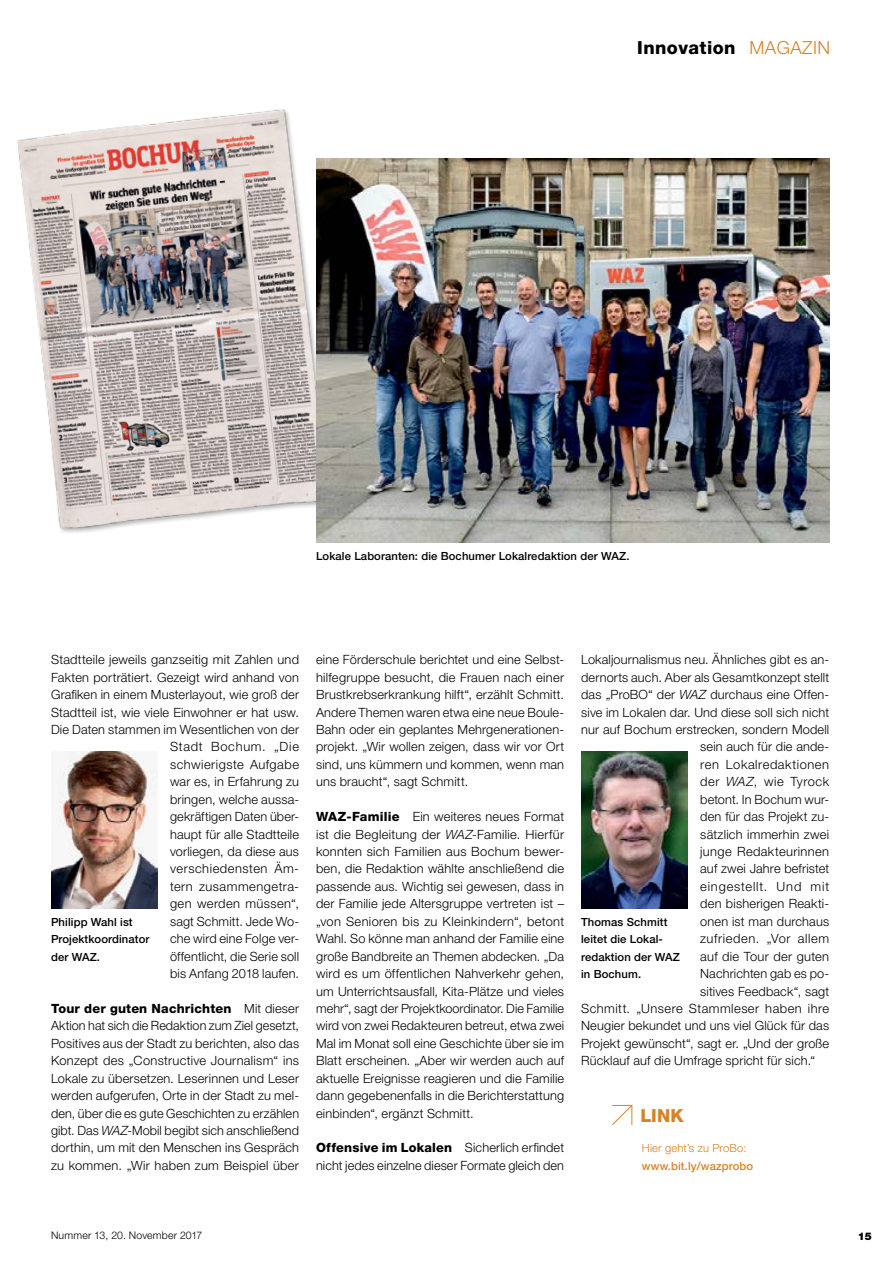
<style>
.page{position:relative;width:893px;height:1263px;background:#fff}
.page>*{position:absolute;margin:0;border:0;box-sizing:border-box;transform-origin:0 0}
.t1{font:800 18px "Helvetica Neue LT Std";letter-spacing:.025em;color:#000}
.t2{font:800 18px "Helvetica Neue LT Std";color:#d68228}
.t3{font:300 12.75px/17.4px "Helvetica Neue LT Std";letter-spacing:.015em;color:#000;text-align:justify}
.t4{font:300 12.75px "Helvetica Neue LT Std";letter-spacing:.045em;color:#000}
.t5{font:300 12.75px "Helvetica Neue LT Std";letter-spacing:.035em;color:#000}
.t6{font:300 12.75px "Helvetica Neue LT Std";letter-spacing:.065em;color:#000}
.t7{font:300 12.75px "Helvetica Neue LT Std";letter-spacing:.04em;color:#000}
.t8{font:500 11.25px/17.4px "Helvetica Neue LT Std";letter-spacing:.01em;color:#000}
.t9{font:500 11.25px "Helvetica Neue LT Std";letter-spacing:.01em;color:#d68228}
.t10{font:300 11.25px "Helvetica Neue LT Std";letter-spacing:.01em;color:#d68228}
.t11{font:300 10.5px "Helvetica Neue LT Std";letter-spacing:.02em;color:#000}
.t12{font:900 10.5px "Helvetica Neue LT Std";color:#000}
.s1{font-weight:300;color:#d68228}
.s2{font-style:italic}
.s3{font-weight:800}
</style>
<div class="page">
<img style="left:17px;top:109px;width:318px;height:424px">
<img style="left:316px;top:159px;width:513px;height:383px">
<img style="left:51px;top:752px;width:106px;height:157px">
<img style="left:581px;top:752px;width:106px;height:157px">
<svg style="left:612px;top:1104px;width:21px;height:22px"></svg>
<h1 class="t1" style="left:637px;top:37px;width:194px">Innovation <span class="s1">MAGAZIN</span></h1>
<p class="t8" style="left:316px;top:547px;width:315px">Lokale Laboranten: die Bochumer Lokalredaktion der WAZ.</p>
<p class="t3" style="left:581px;top:651px;width:250px">Lokaljournalismus neu. Ähnliches gibt es an-</p>
<p class="t3" style="left:581px;top:668px;width:250px">dernorts auch. Aber als Gesamtkonzept stellt</p>
<p class="t3" style="left:581px;top:686px;width:250px">das „ProBO“ der <span class="s2">WAZ</span> durchaus eine Offen-</p>
<p class="t3" style="left:581px;top:703px;width:250px">sive im Lokalen dar. Und diese soll sich nicht</p>
<p class="t3" style="left:581px;top:720px;width:250px">nur auf Bochum erstrecken, sondern Modell</p>
<p class="t3" style="left:700px;top:738px;width:130px">sein auch für die ande-</p>
<p class="t4" style="left:700px;top:756px;width:130px">ren Lokalredaktionen</p>
<p class="t7" style="left:700px;top:774px;width:130px">der <span class="s2">WAZ</span>, wie Tyrock</p>
<p class="t3" style="left:700px;top:790px;width:130px">betont. In Bochum wur-</p>
<p class="t3" style="left:700px;top:808px;width:130px">den für das Projekt zu-</p>
<p class="t3" style="left:700px;top:825px;width:130px">sätzlich immerhin zwei</p>
<p class="t3" style="left:700px;top:842px;width:130px">junge Redakteurinnen</p>
<p class="t3" style="left:700px;top:860px;width:130px">auf zwei Jahre befristet</p>
<p class="t6" style="left:700px;top:878px;width:130px">eingestellt. Und mit</p>
<p class="t3" style="left:700px;top:895px;width:130px">den bisherigen Reakti-</p>
<p class="t3" style="left:700px;top:912px;width:130px">onen ist man durchaus</p>
<p class="t4" style="left:700px;top:931px;width:130px">zufrieden. „Vor allem</p>
<p class="t3" style="left:700px;top:947px;width:130px">auf die Tour der guten</p>
<p class="t3" style="left:700px;top:964px;width:130px">Nachrichten gab es po-</p>
<p class="t3" style="left:700px;top:982px;width:130px">sitives Feedback“, sagt</p>
<p class="t5" style="left:581px;top:1000px;width:250px">Schmitt. „Unsere Stammleser haben ihre</p>
<p class="t3" style="left:581px;top:1017px;width:250px">Neugier bekundet und uns viel Glück für das</p>
<p class="t3" style="left:581px;top:1034px;width:250px">Projekt gewünscht“, sagt er. „Und der große</p>
<p class="t3" style="left:581px;top:1052px;width:236px">Rücklauf auf die Umfrage spricht für sich.“</p>
<p class="t3" style="left:51px;top:651px;width:250px;text-align:right">Stadtteile jeweils ganzseitig mit Zahlen und<br>Fakten porträtiert. Gezeigt wird anhand von<br>Grafiken in einem Musterlayout, wie groß der<br>Stadtteil ist, wie viele Einwohner er hat usw.<br>Die Daten stammen im Wesentlichen von der<br>Stadt Bochum. „Die<br>schwierigste Aufgabe<br>war es, in Erfahrung zu<br>bringen, welche aussa-<br>gekräftigen Daten über-<br>haupt für alle Stadtteile<br>vorliegen, da diese aus<br>verschiedensten Äm-<br>tern zusammengetra-<br>gen werden müssen“,<br>sagt Schmitt. Jede Wo-<br>che wird eine Folge ver-<br>öffentlicht, die Serie soll<br>bis Anfang 2018 laufen.</p>
<p class="t3" style="left:51px;top:999px;width:250px"><span class="s3">Tour der guten Nachrichten</span> Mit dieser Aktion hat sich die Redaktion zum Ziel gesetzt, Positives aus der Stadt zu berichten, also das Konzept des „Constructive Journalism“ ins Lokale zu übersetzen. Leserinnen und Leser werden aufgerufen, Orte in der Stadt zu mel&shy;den, über die es gute Geschichten zu erzählen gibt. Das <span class="s2">WAZ</span>-Mobil begibt sich anschließend dorthin, um mit den Menschen ins Gespräch zu kommen. „Wir haben zum Beispiel über</p>
<p class="t3" style="left:316px;top:651px;width:250px">eine Förderschule berichtet und eine Selbst&shy;hilfegruppe besucht, die Frauen nach einer Brustkrebserkrankung hilft“, erzählt Schmitt.<br>Andere Themen waren etwa eine neue Boule-Bahn oder ein geplantes Mehrgenerationen&shy;projekt. „Wir wollen zeigen, dass wir vor Ort sind, uns kümmern und kommen, wenn man uns braucht“, sagt Schmitt.</p>
<p class="t3" style="left:316px;top:808px;width:250px"><span class="s3">WAZ-Familie</span> Ein weiteres neues Format ist die Begleitung der <span class="s2">WAZ</span>-Familie. Hierfür konnten sich Familien aus Bochum bewer&shy;ben, die Redaktion wählte anschließend die passende aus. Wichtig sei gewesen, dass in der Familie jede Altersgruppe vertreten ist – „von Senioren bis zu Kleinkindern“, betont Wahl. So könne man anhand der Familie eine große Bandbreite an Themen abdecken. „Da wird es um öffentlichen Nahverkehr gehen, um Unterrichtsausfall, Kita-Plätze und vieles mehr“, sagt der Projektkoordinator. Die Familie wird von zwei Redakteuren betreut, etwa zwei Mal im Monat soll eine Geschichte über sie im Blatt erscheinen. „Aber wir werden auch auf aktuelle Ereignisse reagieren und die Familie dann gegebenenfalls in die Berichterstattung einbinden“, ergänzt Schmitt.</p>
<p class="t3" style="left:316px;top:1139px;width:250px"><span class="s3">Offensive im Lokalen</span> Sicherlich erfindet nicht jedes einzelne dieser Formate gleich den</p>
<p class="t8" style="left:51px;top:913px;width:100px">Philipp Wahl ist<br>Projektkoordinator der WAZ.</p>
<p class="t8" style="left:581px;top:913px;width:100px">Thomas Schmitt leitet die Lokal&shy;redaktion der WAZ in Bochum.</p>
<h1 class="t2" style="left:640px;top:1105px;width:45px">LINK</h1>
<p class="t10" style="left:642px;top:1141px;width:106px">Hier geht’s zu ProBo:</p>
<p class="t9" style="left:642px;top:1159px;width:113px">www.bit.ly/wazprobo</p>
<p class="t11" style="left:51px;top:1229px;width:153px">Nummer 13, 20. November 2017</p>
<p class="t12" style="left:858px;top:1230px;width:15px">15</p>
</div>
